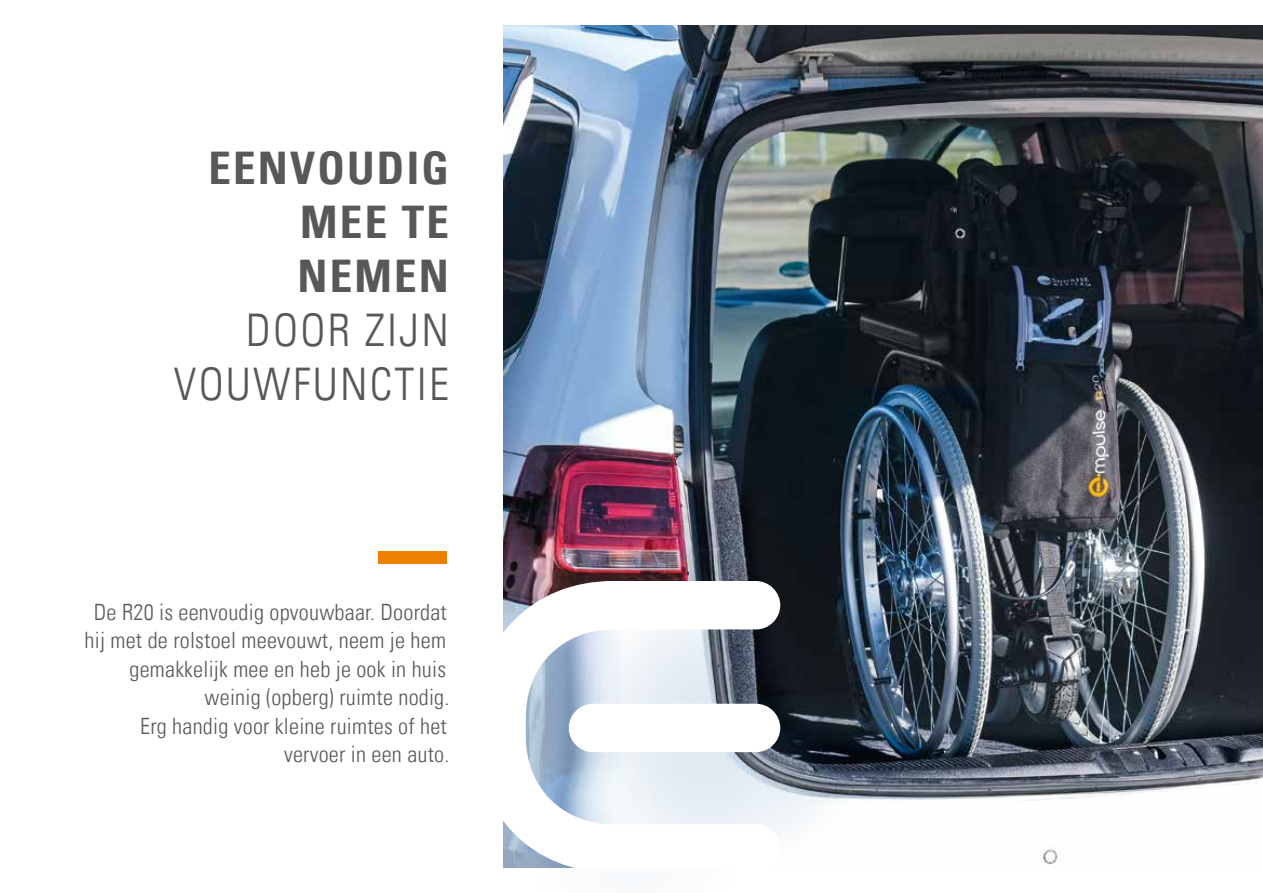
<style>
.page{position:relative;width:1263px;height:893px;background:#fff}
.page>*{position:absolute;margin:0;border:0;box-sizing:border-box;transform-origin:0 0}
.t1{font:45px/54px "Univers Com 67 Bold Cond";letter-spacing:.05em;color:#58585a;text-align:justify}
.t2{font:45px/54px "Univers Com 47 Light Cond";letter-spacing:.05em;color:#58585a;text-align:right}
.t3{font:22.5px/28.5px "Univers Com 47 Light Cond";letter-spacing:.01em;color:#58585a;text-align:right}
</style>
<div class="page">
<img style="left:504px;top:26px;width:759px;height:839px">
<svg style="left:603px;top:568px;width:270px;height:301px;background:#444b53"></svg>
<div style="left:379px;top:551px;width:68px;height:13px;background:#ee7f00"></div>
<svg style="left:503px;top:581px;width:277px;height:288px"></svg>
<h1 class="t1" style="left:297px;top:141px;width:153px;text-indent:-89px">EENVOUDIG MEE TE NEMEN</h1>
<h1 class="t2" style="left:174px;top:304px;width:276px">DOOR ZIJN<br>VOUWFUNCTIE</h1>
<p class="t3" style="left:85px;top:598px;width:366px">De R20 is eenvoudig opvouwbaar. Doordat hij met de rolstoel meevouwt, neem je hem gemakkelijk mee en heb je ook in huis weinig (opberg) ruimte nodig.<br>Erg handig voor kleine ruimtes of het vervoer in een auto.</p>
</div>
